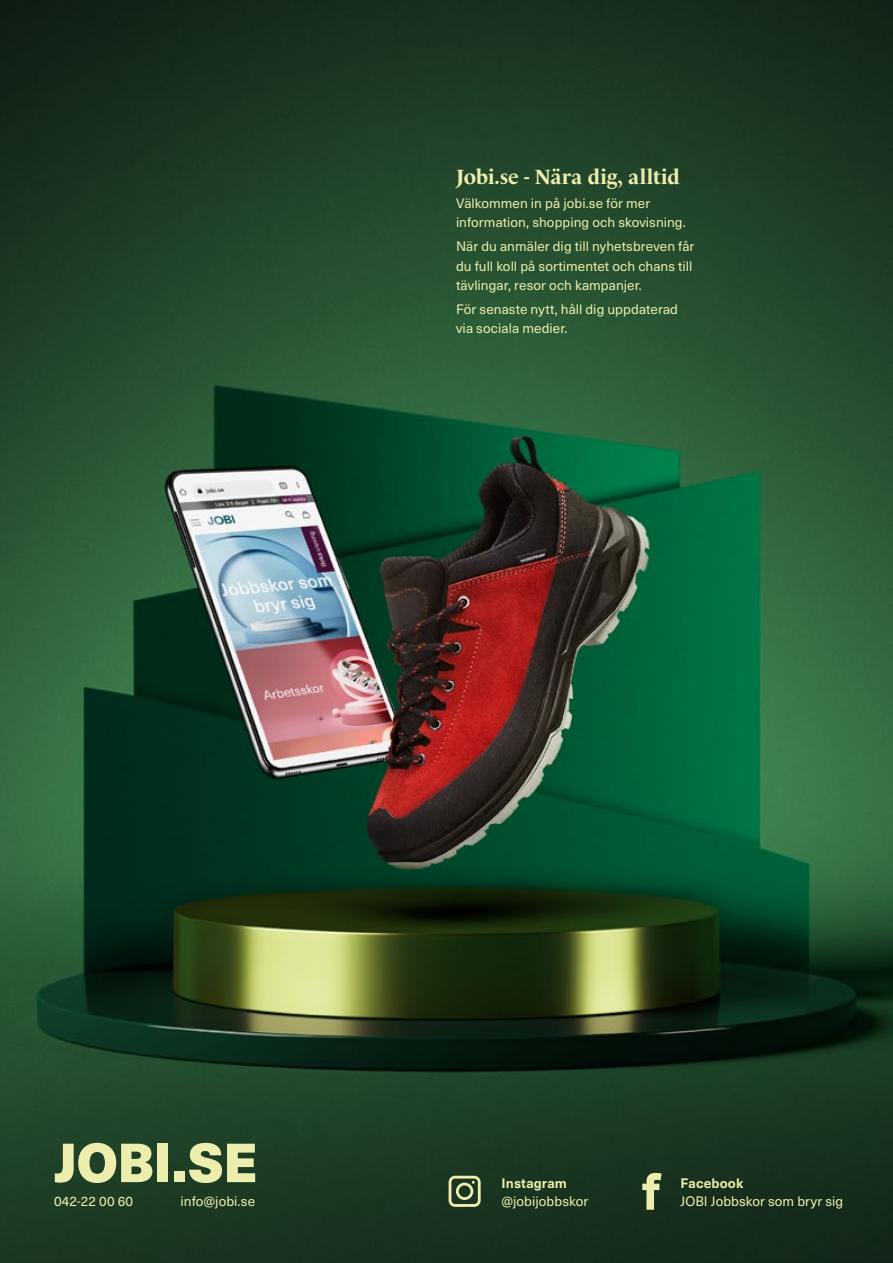
<style>
.page{position:relative;width:893px;height:1263px;background:#fff}
.page>*{position:absolute;margin:0;border:0;box-sizing:border-box;transform-origin:0 0}
.t1{font:900 54px "Neue Haas Unica W1 G";letter-spacing:-.01em;color:#edeeae}
.t2{font:700 21px "Le Monde Livre Std";letter-spacing:-.005em;color:#edeeae}
.t3{font:13.5px/19.5px "Neue Haas Unica W1 G";letter-spacing:.005em;color:#edeeae}
.t4{font:700 13.5px "Neue Haas Unica W1 G";letter-spacing:.01em;color:#edeeae}
</style>
<div class="page">
<img style="left:0;top:0;width:893px;height:1263px">
<svg style="left:449px;top:1176px;width:32px;height:31px"></svg>
<svg style="left:642px;top:1172px;width:20px;height:38px"></svg>
<h2 class="t2" style="left:456px;top:164px;width:225px">Jobi.se - Nära dig, alltid</h2>
<p class="t3" style="left:456px;top:193px;width:231px">Välkommen in på jobi.se för mer information, shopping och skovisning.</p>
<p class="t3" style="left:456px;top:236px;width:240px">När du anmäler dig till nyhetsbreven får du full koll på sortimentet och chans till tävlingar, resor och kampanjer.</p>
<p class="t3" style="left:456px;top:298px;width:223px">För senaste nytt, håll dig uppdaterad via sociala medier.</p>
<h1 class="t1" style="left:54px;top:1120px;width:205px">JOBI.SE</h1>
<p class="t4" style="left:502px;top:1173px;width:67px">Instagram</p>
<p class="t3" style="left:54px;top:1191px;width:81px">042-22 00 60</p>
<p class="t3" style="left:181px;top:1191px;width:76px">info@jobi.se</p>
<p class="t3" style="left:502px;top:1191px;width:88px">@jobijobbskor</p>
<p class="t4" style="left:681px;top:1173px;width:64px">Facebook</p>
<p class="t3" style="left:681px;top:1191px;width:164px">JOBI Jobbskor som bryr sig</p>
</div>
